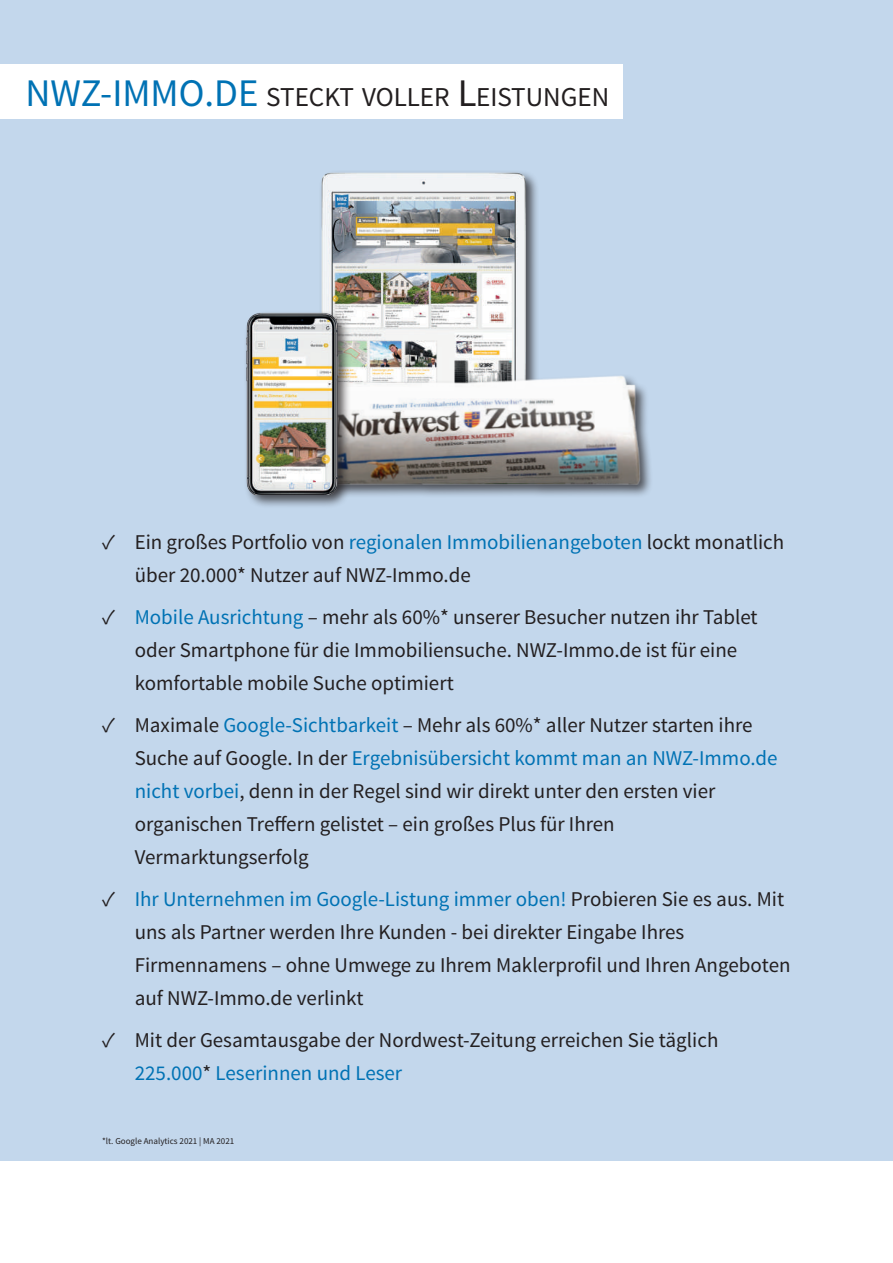
<style>
.page{position:relative;width:893px;height:1263px;background:#c3d7ec}
.page>*{position:absolute;margin:0;border:0;box-sizing:border-box;transform-origin:0 0}
.t1{font:27.3px "Source Sans Pro";color:#231f20}
.t2{font:21px/33px "Source Sans Pro";color:#231f20}
.t3{font:9px "Source Sans Pro";color:#231f20}
.s1{font-size:39px;color:#0072b4}
.s2{font-size:39px}
.s3{color:#0072b4}
</style>
<div class="page">
<div style="left:0;top:64px;width:622px;height:55px;background:#fff"></div>
<img style="left:321px;top:172px;width:216px;height:111px">
<img style="left:322px;top:283px;width:329px;height:213px">
<div style="left:244px;top:310px;width:108px;height:199px;background:#231f20;opacity:.75"></div>
<img style="left:244px;top:312px;width:117px;height:183px">
<div style="left:0;top:1161px;width:893px;height:102px;background:#fff"></div>
<h1 class="t1" style="left:26px;top:80px;width:585px"><span class="s1">NWZ-IMMO.DE</span> STECKT VOLLER <span class="s2">L</span>EISTUNGEN</h1>
<p class="t2" style="left:135px;top:526px;width:651px;text-indent:-33px">✓ Ein großes Portfolio von <span class="s3">regionalen Immobilienangeboten</span> lockt monatlich über 20.000* Nutzer auf NWZ-Immo.de</p>
<p class="t2" style="left:135px;top:601px;width:624px;text-indent:-33px">✓ <span class="s3">Mobile Ausrichtung</span> – mehr als 60%* unserer Besucher nutzen ihr Tablet oder Smartphone für die Immobiliensuche. NWZ-Immo.de ist für eine komfortable mobile Suche optimiert</p>
<p class="t2" style="left:135px;top:709px;width:644px;text-indent:-33px">✓ Maximale <span class="s3">Google-Sichtbarkeit</span> – Mehr als 60%* aller Nutzer starten ihre Suche auf Google. In der <span class="s3">Ergebnisübersicht kommt man an NWZ-Immo.de nicht vorbei</span>, denn in der Regel sind wir direkt unter den ersten vier organischen Treffern gelistet – ein großes Plus für Ihren Vermarktungserfolg</p>
<p class="t2" style="left:135px;top:883px;width:657px;text-indent:-33px">✓ <span class="s3">Ihr Unternehmen im Google-Listung immer oben!</span> Probieren Sie es aus. Mit uns als Partner werden Ihre Kunden - bei direkter Eingabe Ihres Firmennamens – ohne Umwege zu Ihrem Maklerprofil und Ihren Angeboten auf NWZ-Immo.de verlinkt</p>
<p class="t2" style="left:135px;top:1024px;width:585px;text-indent:-33px">✓ Mit der Gesamtausgabe der Nordwest-Zeitung erreichen Sie täglich<br><span class="s3">225.000</span>* <span class="s3">Leserinnen und Leser</span></p>
<p class="t3" style="left:102px;top:1135px;width:134px">*lt. Google Analytics 2021 | MA 2021</p>
</div>
